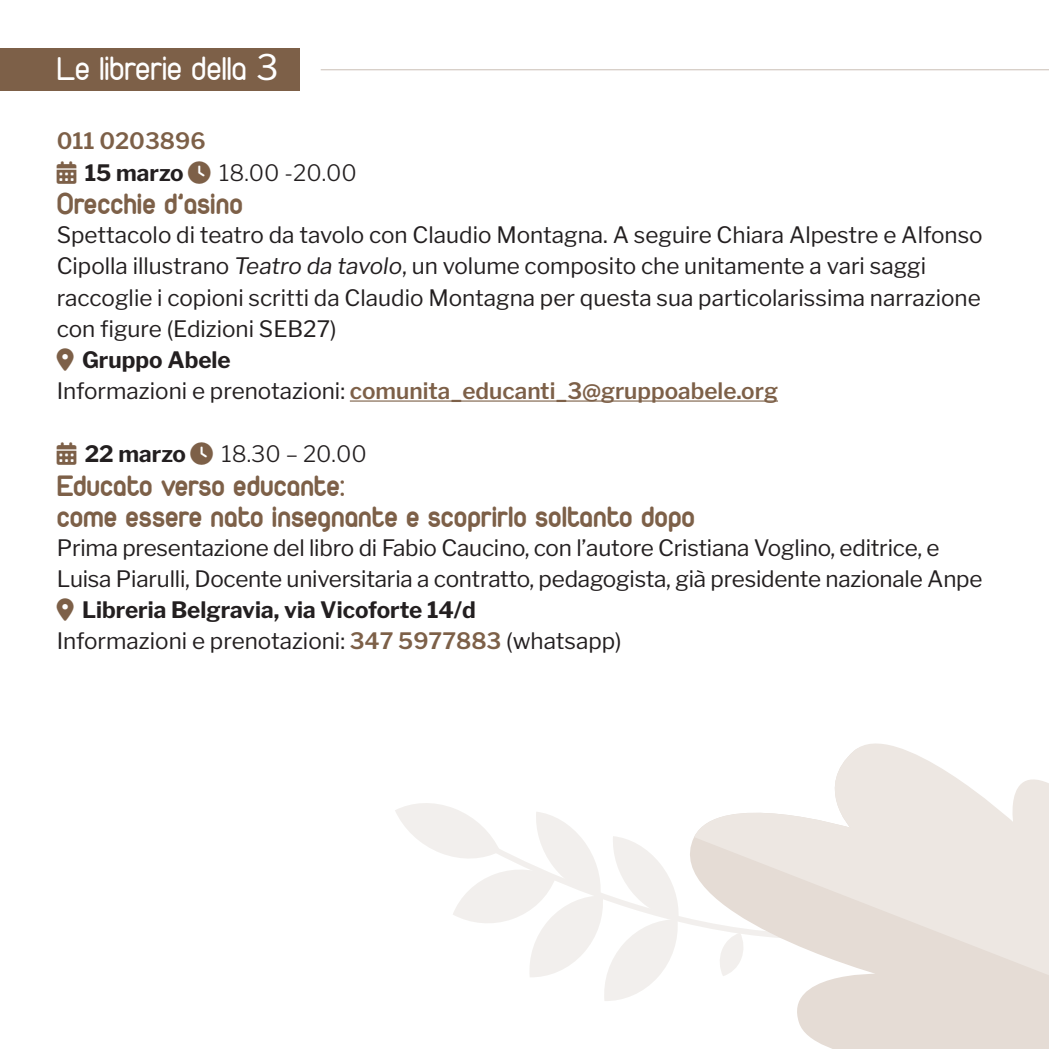
<style>
.page{position:relative;width:1049px;height:1049px;background:#fff}
.page>*{position:absolute;margin:0;border:0;box-sizing:border-box;transform-origin:0 0}
.t1{font:35px "Duepuntozero";color:#fff}
.Titolo{font:700 31.25px/31.2px "Duepuntozero";color:#7d6048}
.t2{font:22.5px/31.2px "Libre Franklin";color:#231f20}
.t3{font:600 22.5px "Libre Franklin";color:#7d6048}
.t4{font:700 22.5px "Libre Franklin";color:#231f20}
.t5{font:300 22.5px "Libre Franklin";color:#231f20}
.s1{font-family:"Libre Franklin"}
.s2{font-style:italic}
.s3{font-weight:400;color:#231f20}
.s4{font-weight:600;color:#7d6048}
</style>
<div class="page">
<hr style="left:350px;top:400px;width:428px;height:2px;background:#7d6048">
<div style="left:0;top:48px;width:299px;height:42px;background:#7d6048"></div>
<hr style="left:321px;top:69px;width:728px;height:1px;background:#7d6048">
<svg style="left:395px;top:803px;width:262px;height:198px"></svg>
<svg style="left:657px;top:838px;width:37px;height:140px"></svg>
<svg style="left:694px;top:743px;width:355px;height:306px"></svg>
<p class="t1" style="left:57px;top:50px;width:223px">Le librerie della <span class="s1">3</span></p>
<p class="t3" style="left:57px;top:123px;width:150px">011 0203896</p>
<p class="t4" style="left:85px;top:154px;width:100px">15 marzo</p>
<p class="t5" style="left:219px;top:155px;width:139px">18.00 -20.00</p>
<p class="Titolo" style="left:57px;top:189px;width:188px">Orecchie d’asino</p>
<p class="t2" style="left:57px;top:217px;width:927px">Spettacolo di teatro da tavolo con Claudio Montagna. A seguire Chiara Alpestre e Alfonso Cipolla illustrano <span class="s2">Teatro da tavolo</span>, un volume composito che unitamente a vari saggi raccoglie i copioni scritti da Claudio Montagna per questa sua particolarissima narrazione con figure (Edizioni SEB27)</p>
<p class="t4" style="left:82px;top:342px;width:150px">Gruppo Abele</p>
<p class="t3" style="left:57px;top:373px;width:723px"><span class="s3">Informazioni e prenotazioni:</span> comunita_educanti_3@gruppoabele.org</p>
<p class="t4" style="left:85px;top:436px;width:103px">22 marzo</p>
<p class="t5" style="left:222px;top:436px;width:147px">18.30 – 20.00</p>
<p class="Titolo" style="left:57px;top:470px;width:640px">Educato verso educante:<br>come essere nato insegnante e scoprirlo soltanto dopo</p>
<p class="t2" style="left:57px;top:530px;width:927px">Prima presentazione del libro di Fabio Caucino, con l’autore Cristiana Voglino, editrice, e<br>Luisa Piarulli, Docente universitaria a contratto, pedagogista, già presidente nazionale Anpe</p>
<p class="t4" style="left:82px;top:592px;width:395px">Libreria Belgravia, via Vicoforte 14/d</p>
<p class="t2" style="left:57px;top:623px;width:566px">Informazioni e prenotazioni: <span class="s4">347 5977883</span> (whatsapp)</p>
</div>
